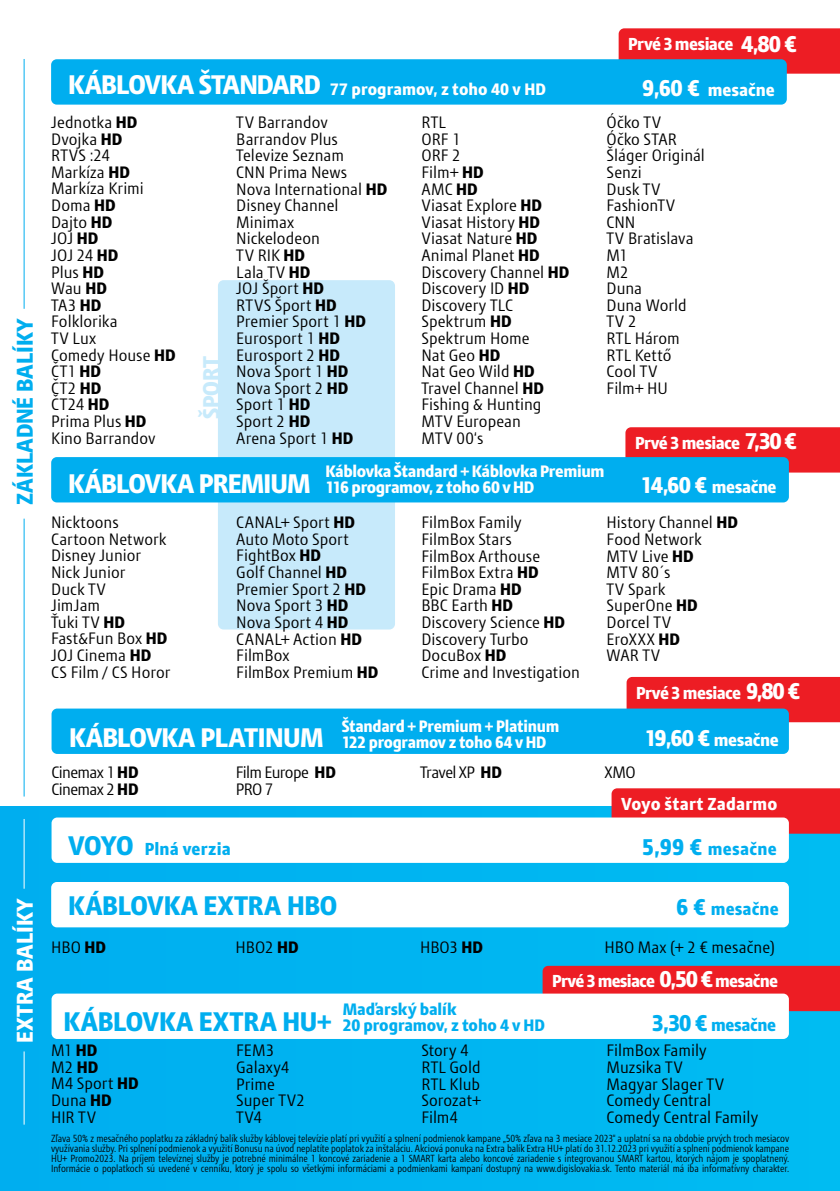
<style>
.page{position:relative;width:840px;height:1191px;background:#fff}
.page>*{position:absolute;margin:0;border:0;box-sizing:border-box;transform-origin:0 0}
.t1{font:800 26px "Modena";letter-spacing:-.01em;color:#00aeef}
.t2{font:800 26px "Modena";letter-spacing:-.03em;color:#fff}
.t3{font:800 22px "Modena";color:#00aeef}
.t4{font:800 22px "Modena";color:#fff}
.t5{font:800 22px "Modena";color:#c7eafb}
.t6{font:800 16.8px "Modena";letter-spacing:-.035em;color:#fff}
.t7{font:800 16.8px "Modena";letter-spacing:.005em;color:#00aeef}
.t8{font:800 16.8px "Modena";letter-spacing:.01em;color:#fff}
.t9{font:800 16.8px "Modena";letter-spacing:-.025em;color:#00aeef}
.t10{font:800 16.8px "Modena";letter-spacing:-.005em;color:#fff}
.t11{font:16px/16.6px "Modena";color:#000}
.t12{font:800 16px/16px "Modena";letter-spacing:-.02em;color:#fff}
.t13{font:800 16px "Modena";letter-spacing:.005em;color:#fff}
.t14{font:800 16px/16px "Modena";letter-spacing:-.005em;color:#00aeef}
.t15{font:16px/16.6px "Modena";letter-spacing:-.04em;color:#000}
.t16{font:16px/16.6px "Modena";letter-spacing:-.035em;color:#000}
.t17{font:10px/10px "Modena";letter-spacing:-.01em;color:#000;text-align:justify;scale:.9 1}
.s1{font-size:22px}
.s2{font-size:26px}
.s3{font-weight:800}
</style>
<div class="page">
<div style="left:0;top:1123px;width:839px;height:68px;background:#00b4f1"></div>
<div style="left:0;top:806px;width:839px;height:322px;background:#00b4f1"></div>
<div style="left:611px;top:788px;width:228px;height:45px;background:#ed1d24"></div>
<div style="left:51px;top:817px;width:737px;height:46px;background:#fff;border-radius:6px"></div>
<div style="left:218px;top:280px;width:177px;height:349px;background:#c7eafb;border-radius:6px"></div>
<hr style="left:24px;top:518px;width:1px;height:278px;background:#00aeef">
<hr style="left:24px;top:59px;width:1px;height:250px;background:#00aeef">
<div style="left:542px;top:965px;width:297px;height:46px;background:#ed1d24"></div>
<div style="left:51px;top:882px;width:737px;height:45px;background:#fff;border-radius:6px"></div>
<div style="left:51px;top:993px;width:737px;height:46px;background:#fff;border-radius:6px"></div>
<div style="left:626px;top:677px;width:213px;height:45px;background:#ed1d24"></div>
<div style="left:51px;top:708px;width:737px;height:46px;background:#00aeef;border-radius:6px"></div>
<div style="left:618px;top:28px;width:221px;height:46px;background:#ed1d24"></div>
<div style="left:51px;top:59px;width:735px;height:46px;background:#00aeef;border-radius:6px"></div>
<div style="left:625px;top:427px;width:214px;height:45px;background:#ed1d24"></div>
<div style="left:51px;top:457px;width:737px;height:45px;background:#00aeef;border-radius:6px"></div>
<hr style="left:24px;top:1051px;width:1px;height:73px;background:#fff">
<hr style="left:24px;top:819px;width:1px;height:69px;background:#fff">
<h2 class="t3" style="left:11px;top:505px;width:188px;rotate:-90deg">ZÁKLADNÉ BALÍKY</h2>
<h2 class="t4" style="left:11px;top:1042px;width:145px;rotate:-90deg">EXTRA BALÍKY</h2>
<p class="t6" style="left:628px;top:33px;width:169px">Prvé 3 mesiace <span class="s1">4,80 €</span></p>
<p class="t13" style="left:68px;top:79px;width:479px"><span class="s2">KÁBLOVKA ŠTANDARD</span> 77 programov, z toho 40 v HD</p>
<p class="t10" style="left:641px;top:80px;width:134px"><span class="s1">9,60 €</span> mesačne</p>
<p class="t11" style="left:51px;top:114px;width:126px">Jednotka <span class="s3">HD<br></span>Dvojka <span class="s3">HD<br></span>RTVS :24<br>Markíza <span class="s3">HD<br></span>Markíza Krimi<br>Doma <span class="s3">HD<br></span>Dajto <span class="s3">HD<br></span>JOJ <span class="s3">HD<br></span>JOJ 24 <span class="s3">HD<br></span>Plus <span class="s3">HD<br></span>Wau <span class="s3">HD<br></span>TA3 <span class="s3">HD<br></span>Folklorika<br>TV Lux<br>Comedy House <span class="s3">HD<br></span>ČT1 <span class="s3">HD<br></span>ČT2 <span class="s3">HD<br></span>ČT24 <span class="s3">HD<br></span>Prima Plus <span class="s3">HD<br></span>Kino Barrandov</p>
<p class="t11" style="left:236px;top:114px;width:152px">TV Barrandov<br>Barrandov Plus<br>Televize Seznam<br>CNN Prima News<br>Nova International <span class="s3">HD<br></span>Disney Channel<br>Minimax<br>Nickelodeon<br>TV RIK <span class="s3">HD<br></span>Lala TV <span class="s3">HD<br></span>JOJ Šport <span class="s3">HD<br></span>RTVS Šport <span class="s3">HD<br></span>Premier Sport 1 <span class="s3">HD<br></span>Eurosport 1 <span class="s3">HD<br></span>Eurosport 2 <span class="s3">HD<br></span>Nova Sport 1 <span class="s3">HD<br></span>Nova Sport 2 <span class="s3">HD<br></span>Sport 1 <span class="s3">HD<br></span>Sport 2 <span class="s3">HD<br></span>Arena Sport 1 <span class="s3">HD</span></p>
<p class="t11" style="left:421px;top:114px;width:149px">RTL<br>ORF 1<br>ORF 2<br>Film+ <span class="s3">HD<br></span>AMC <span class="s3">HD<br></span>Viasat Explore <span class="s3">HD<br></span>Viasat History <span class="s3">HD<br></span>Viasat Nature <span class="s3">HD<br></span>Animal Planet <span class="s3">HD<br></span>Discovery Channel <span class="s3">HD<br></span>Discovery ID <span class="s3">HD<br></span>Discovery TLC<br>Spektrum <span class="s3">HD<br></span>Spektrum Home<br>Nat Geo <span class="s3">HD<br></span>Nat Geo Wild <span class="s3">HD<br></span>Travel Channel <span class="s3">HD<br></span>Fishing &amp; Hunting<br>MTV European<br>MTV 00‘s</p>
<p class="t11" style="left:606px;top:114px;width:100px">Óčko TV<br>Óčko STAR<br>Šláger Originál<br>Senzi<br>Dusk TV<br>FashionTV<br>CNN<br>TV Bratislava<br>M1<br>M2<br>Duna<br>Duna World<br>TV 2<br>RTL Három<br>RTL Kettő<br>Cool TV<br>Film+ HU</p>
<h2 class="t5" style="left:197px;top:419px;width:65px;rotate:-90deg">ŠPORT</h2>
<p class="t6" style="left:634px;top:432px;width:163px">Prvé 3 mesiace <span class="s1">7,30 €</span></p>
<p class="t12" style="left:325px;top:463px;width:280px">Káblovka Štandard + Káblovka Premium<br>116 programov, z toho 60 v HD</p>
<h1 class="t2" style="left:68px;top:467px;width:244px">KÁBLOVKA PREMIUM</h1>
<p class="t6" style="left:640px;top:476px;width:137px"><span class="s1">14,60 €</span> mesačne</p>
<p class="t11" style="left:51px;top:514px;width:121px">Nicktoons<br>Cartoon Network<br>Disney Junior<br>Nick Junior<br>Duck TV<br>JimJam<br>Ťuki TV <span class="s3">HD<br></span>Fast&amp;Fun Box <span class="s3">HD<br></span>JOJ Cinema <span class="s3">HD<br></span>CS Film / CS Horor</p>
<p class="t11" style="left:236px;top:514px;width:143px">CANAL+ Sport <span class="s3">HD<br></span>Auto Moto Sport<br>FightBox <span class="s3">HD<br></span>Golf Channel <span class="s3">HD<br></span>Premier Sport 2 <span class="s3">HD<br></span>Nova Sport 3 <span class="s3">HD<br></span>Nova Sport 4 <span class="s3">HD<br></span>CANAL+ Action <span class="s3">HD<br></span>FilmBox<br>FilmBox Premium <span class="s3">HD</span></p>
<p class="t11" style="left:421px;top:514px;width:160px">FilmBox Family<br>FilmBox Stars<br>FilmBox Arthouse<br>FilmBox Extra <span class="s3">HD<br></span>Epic Drama <span class="s3">HD<br></span>BBC Earth <span class="s3">HD<br></span>Discovery Science <span class="s3">HD<br></span>Discovery Turbo<br>DocuBox <span class="s3">HD<br></span>Crime and Investigation</p>
<p class="t11" style="left:606px;top:514px;width:133px">History Channel <span class="s3">HD<br></span>Food Network<br>MTV Live <span class="s3">HD<br></span>MTV 80´s<br>TV Spark<br>SuperOne <span class="s3">HD<br></span>Dorcel TV<br>EroXXX <span class="s3">HD<br></span>WAR TV</p>
<p class="t6" style="left:636px;top:682px;width:165px">Prvé 3 mesiace <span class="s1">9,80 €</span></p>
<p class="t12" style="left:341px;top:718px;width:219px">Štandard + Premium + Platinum<br>122 programov z toho 64 v HD</p>
<h1 class="t2" style="left:69px;top:721px;width:256px">KÁBLOVKA PLATINUM</h1>
<p class="t6" style="left:644px;top:730px;width:136px"><span class="s1">19,60 €</span> mesačne</p>
<p class="t16" style="left:51px;top:764px;width:89px">Cinemax 1 <span class="s3">HD<br></span>Cinemax 2 <span class="s3">HD</span></p>
<p class="t15" style="left:236px;top:764px;width:101px">Film Europe <span class="s3">HD<br></span>PRO 7</p>
<p class="t15" style="left:420px;top:764px;width:83px">Travel XP <span class="s3">HD</span></p>
<p class="t11" style="left:604px;top:764px;width:33px">XMO</p>
<p class="t8" style="left:621px;top:793px;width:158px">Voyo štart Zadarmo</p>
<p class="t7" style="left:68px;top:838px;width:164px"><span class="s2">VOYO</span> Plná verzia</p>
<p class="t7" style="left:641px;top:838px;width:136px"><span class="s1">5,99 €</span> mesačne</p>
<h1 class="t1" style="left:68px;top:889px;width:270px">KÁBLOVKA EXTRA HBO</h1>
<p class="t7" style="left:675px;top:899px;width:104px"><span class="s1">6 €</span> mesačne</p>
<p class="t11" style="left:51px;top:939px;width:56px">HBO <span class="s3">HD</span></p>
<p class="t11" style="left:235px;top:939px;width:64px">HBO2 <span class="s3">HD</span></p>
<p class="t11" style="left:420px;top:939px;width:65px">HBO3 <span class="s3">HD</span></p>
<p class="t11" style="left:604px;top:939px;width:172px">HBO Max (+ 2 € mesačne)</p>
<h1 class="t1" style="left:63px;top:1006px;width:269px">KÁBLOVKA EXTRA HU+</h1>
<p class="t14" style="left:342px;top:1001px;width:203px">Maďarský balík<br>20 programov, z toho 4 v HD</p>
<p class="t6" style="left:552px;top:971px;width:227px">Prvé 3 mesiace <span class="s1">0,50 €</span> mesačne</p>
<p class="t9" style="left:651px;top:1015px;width:126px"><span class="s1">3,30 €</span> mesačne</p>
<p class="t11" style="left:51px;top:1042px;width:89px">M1 <span class="s3">HD<br></span>M2 <span class="s3">HD<br></span>M4 Sport <span class="s3">HD<br></span>Duna <span class="s3">HD<br></span>HIR TV</p>
<p class="t11" style="left:236px;top:1042px;width:70px">FEM3<br>Galaxy4<br>Prime<br>Super TV2<br>TV4</p>
<p class="t11" style="left:421px;top:1042px;width:61px">Story 4<br>RTL Gold<br>RTL Klub<br>Sorozat+<br>Film4</p>
<p class="t11" style="left:606px;top:1042px;width:153px">FilmBox Family<br>Muzsika TV<br>Magyar Slager TV<br>Comedy Central<br>Comedy Central Family</p>
<p class="t17" style="left:51px;top:1133px;width:821px">Zľava 50% z mesačného poplatku za základný balík služby káblovej televízie platí pri využití a splnení podmienok kampane „50% zľava na 3 mesiace 2023“ a uplatní sa na obdobie prvých troch mesiacov využívania služby. Pri splnení podmienok a využití Bonusu na úvod neplatíte poplatok za inštaláciu. Akciová ponuka na Extra balík Extra HU+ platí do 31.12.2023 pri využití a splnení podmienok kampane HU+ Promo2023. Na príjem televíznej služby je potrebné minimá lne 1 koncové zariadenie a 1 SMART karta alebo koncové zariadenie s integrovanou SMART kartou, ktorých nájom je spoplatnený.<br>Informácie o poplatkoch sú uvedené v cenníku, ktorý je spolu so všetkými informáciami a podmienkami kampaní dostupný na www.digislovakia.sk. Tento materiá l má iba informatívny charakter.</p>
</div>
